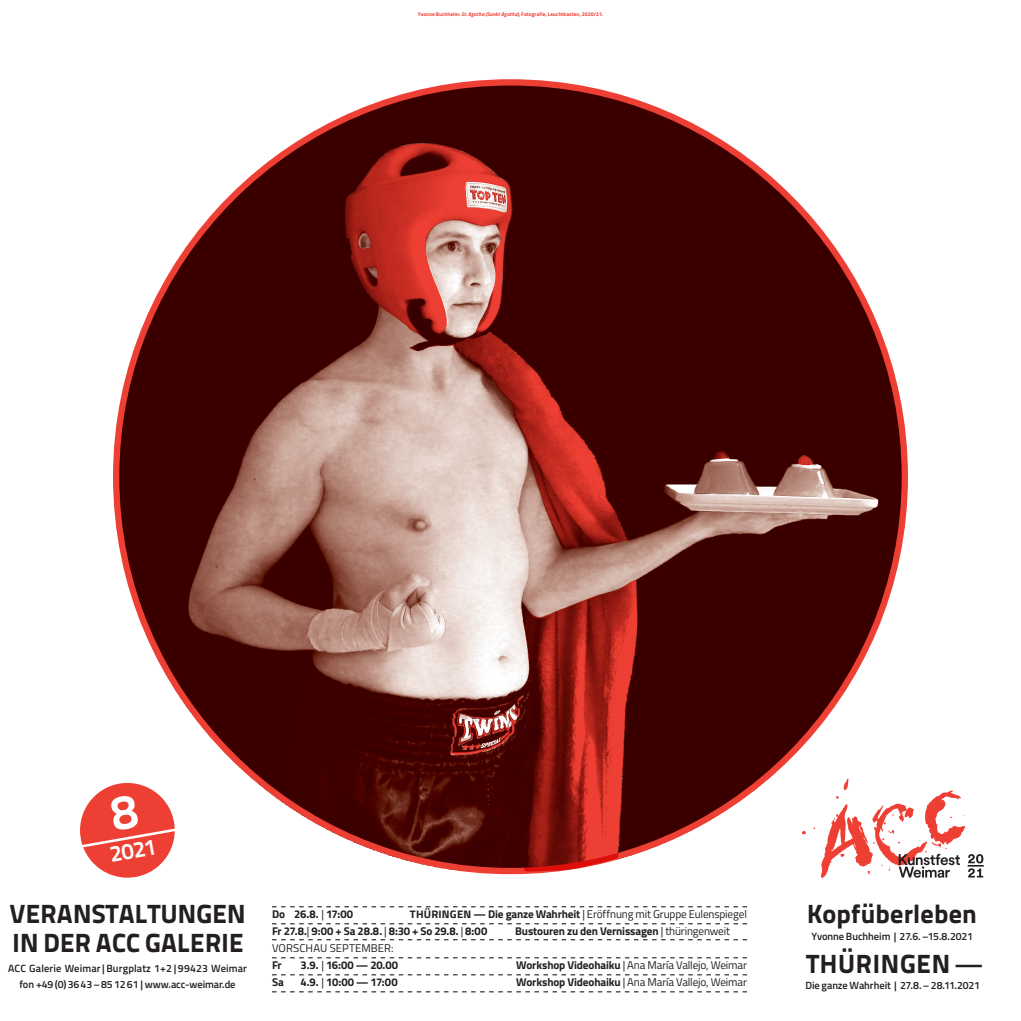
<style>
.page{position:relative;width:1021px;height:1021px;background:#fff}
.page>*{position:absolute;margin:0;border:0;box-sizing:border-box;transform-origin:0 0}
.t1{font:800 26.25px "Titillium Text 22 L";letter-spacing:.01em;color:#231f20}
.t2{font:700 22.5px "Titillium Text 22 L";color:#fff}
.t3{font:700 11.25px/17px "Titillium";letter-spacing:-.01em;color:#231f20}
.t4{font:11.25px "Titillium";letter-spacing:-.005em;color:#231f20}
.t5{font:600 10.5px/16.1px "Titillium";letter-spacing:-.005em;color:#231f20;text-align:center}
.t6{font:700 5.25px "Titillium";letter-spacing:.01em;color:#ee3f34}
.s1{font-style:italic}
.s2{font-family:"Titillium";font-weight:600}
.s3{font-size:10.95px}
.s4{font-weight:400}
.s5{font-weight:700}
</style>
<div class="page">
<img style="left:113px;top:79px;width:795px;height:829px">
<svg style="left:344px;top:143px;width:468px;height:729px;background:#81423e"></svg>
<svg style="left:272px;top:906px;width:475px;height:1px"></svg>
<svg style="left:272px;top:923px;width:475px;height:1px"></svg>
<svg style="left:272px;top:939px;width:475px;height:1px"></svg>
<svg style="left:272px;top:957px;width:475px;height:1px"></svg>
<svg style="left:272px;top:974px;width:475px;height:1px"></svg>
<svg style="left:272px;top:991px;width:475px;height:1px"></svg>
<svg style="left:802px;top:778px;width:181px;height:100px"></svg>
<svg style="left:80px;top:783px;width:95px;height:94px"></svg>
<p class="t6" style="left:418px;top:10px;width:187px">Yvonne Buchheim: <span class="s1">St. Agatha (Sankt Agatha),</span> Fotografie, Leuchtkasten, 2020/21.</p>
<h2 class="t2" style="left:107px;top:837px;width:49px;rotate:-10deg">2021</h2>
<h1 class="t1" style="left:9px;top:893px;width:219px">VERANSTALTUNGEN</h1>
<h1 class="t1" style="left:807px;top:893px;width:171px">KOPFÜBERLEBEN</h1>
<p class="t5" style="left:811px;top:927px;width:163px">Yvonne Buchheim | 27.6.–15.8.2021</p>
<h1 class="t1" style="left:806px;top:942px;width:179px">THÜRINGEN <span class="s2">—</span></h1>
<p class="t5" style="left:805px;top:976px;width:176px">Die ganze Wahrheit | 27.8.–28.11.2021</p>
<p class="t3" style="left:272px;top:904px;width:476px;text-indent:138px"><span class="s3">THÜRINGEN</span> — Die ganze Wahrheit <span class="s4">| Eröffnung mit Gruppe Eulenspiegel<br></span>Fr 27.8.<span class="s4">|</span> 9:00 + Sa 28.8. <span class="s4">|</span> 8:30 + So 29.8. <span class="s4">|</span> 8:00</p>
<p class="t3" style="left:272px;top:904px;width:83px">Do 26.8. <span class="s4">|</span> 17:00</p>
<p class="t3" style="left:515px;top:921px;width:216px">Bustouren zu den Vernissagen <span class="s4">| thüringenweit</span></p>
<h1 class="t1" style="left:13px;top:921px;width:232px">IN DER ACC GALERIE</h1>
<p class="t4" style="left:272px;top:939px;width:123px">VORSCHAU SEPTEMBER:</p>
<p class="t3" style="left:272px;top:955px;width:11px">Fr</p>
<p class="t3" style="left:300px;top:955px;width:99px">3.9. <span class="s4">|</span> 16:00 — 20.00</p>
<p class="t4" style="left:516px;top:956px;width:232px"><span class="s5">Workshop Videohaiku</span> | Ana María Vallejo, Weimar</p>
<p class="t3" style="left:272px;top:972px;width:13px">Sa</p>
<p class="t3" style="left:300px;top:972px;width:99px">4.9. <span class="s4">|</span> 10:00 — 17:00</p>
<p class="t4" style="left:516px;top:973px;width:232px"><span class="s5">Workshop Videohaiku</span> | Ana María Vallejo, Weimar</p>
<p class="t5" style="left:8px;top:959px;width:240px">ACC Galerie Weimar|Burgplatz 1+2 | 99423 Weimar fon +49(0)3643–851261 | www.acc-weimar.de</p>
</div>
